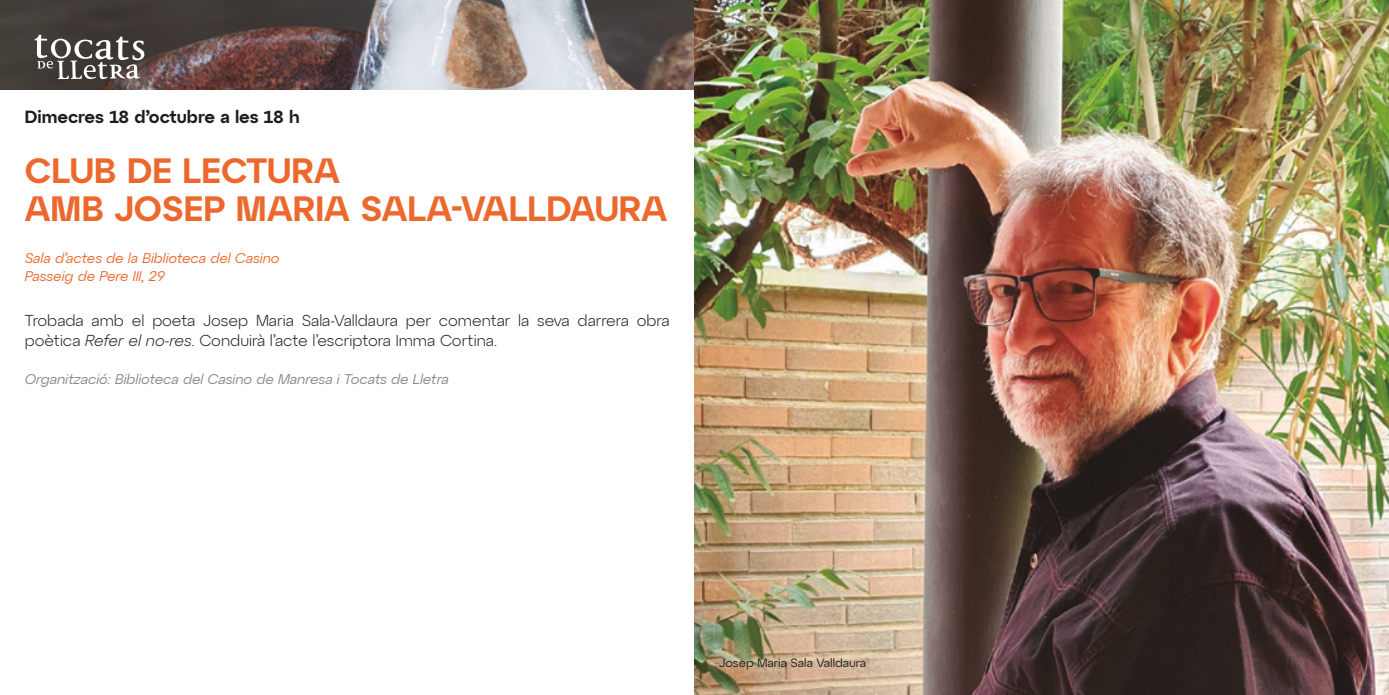
<style>
.page{position:relative;width:1389px;height:695px;background:#fff}
.page>*{position:absolute;margin:0;border:0;box-sizing:border-box;transform-origin:0 0}
.t1{font:600 35px/38.5px "Atyp Display";color:#ec682c}
.t2{font:600 17.5px "Atyp Display";color:#1d1d1b}
.t3{font:300 15.75px/20.1px "Atyp Display";color:#1d1d1b}
.t4{font:italic 14px "Atyp Display";color:#878787}
.t5{font:italic 14px/18.4px "Atyp Display";color:#ec682c}
.t6{font:12.08px "Atyp Display";color:#1d1d1b}
.s1{font-style:italic}
</style>
<div class="page">
<img style="left:0;top:0;width:694px;height:89px">
<svg style="left:35px;top:35px;width:110px;height:47px"></svg>
<img style="left:694px;top:0;width:695px;height:694px">
<p class="t2" style="left:25px;top:103px;width:276px">Dimecres 18 d’octubre a les 18 h</p>
<h1 class="t1" style="left:25px;top:149px;width:644px">CLUB DE LECTURA<br>AMB JOSEP MARIA SALA-VALLDAURA</h1>
<p class="t5" style="left:25px;top:248px;width:256px">Sala d’actes de la Biblioteca del Casino<br>Passeig de Pere III, 29</p>
<p class="t3" style="left:25px;top:309px;width:646px">Trobada amb el poeta Josep Maria Sala-Valldaura per comentar la seva darrera obra poètica <span class="s1">Refer el no-res</span>. Conduirà l’acte l’escriptora Imma Cortina.</p>
<p class="t4" style="left:25px;top:368px;width:426px">Organització: Biblioteca del Casino de Manresa i Tocats de Lletra</p>
<p class="t6" style="left:719px;top:653px;width:148px">Josep Maria Sala Valldaura</p>
</div>
